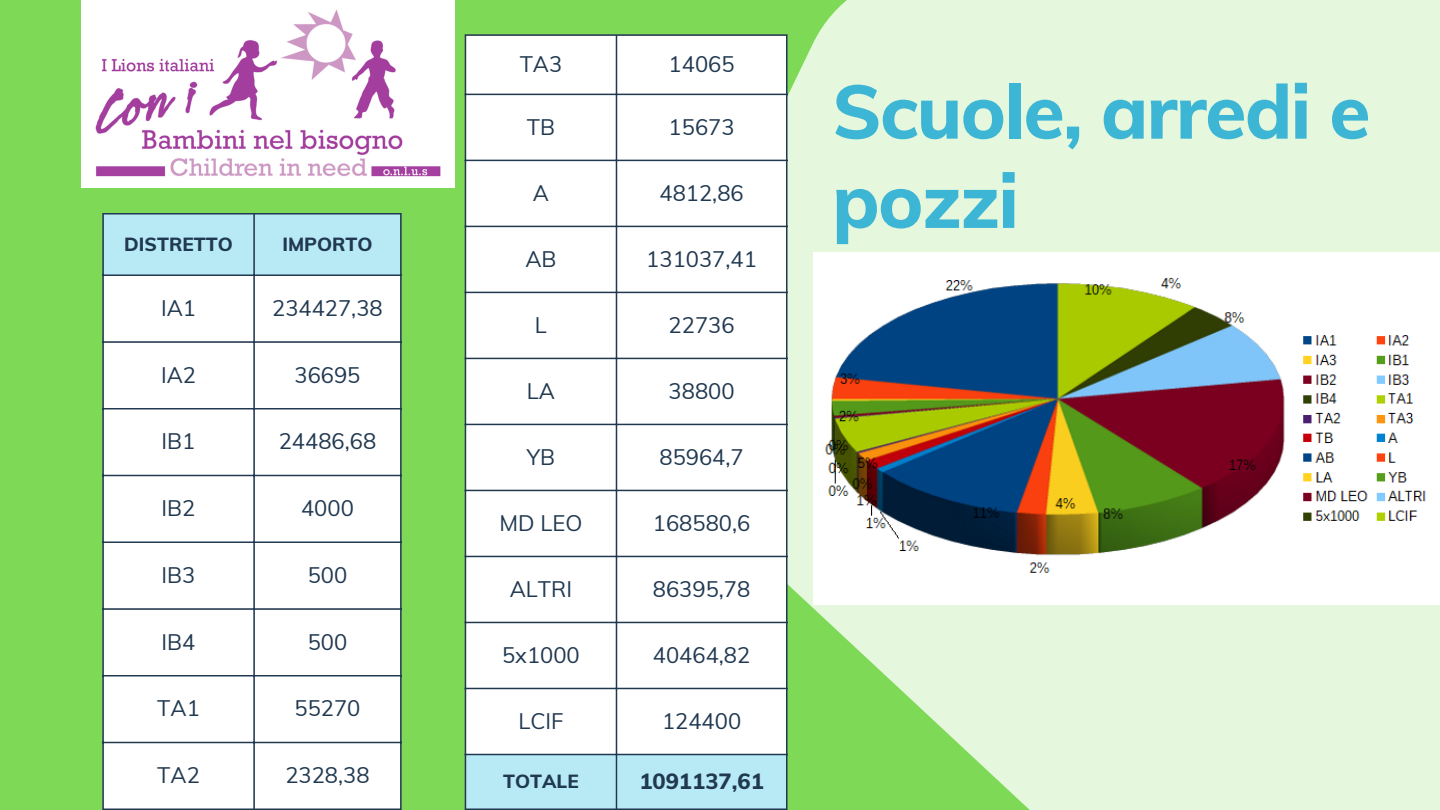
<style>
.page{position:relative;width:1440px;height:810px;background:#7ed957}
.page>*{position:absolute;margin:0;border:0;box-sizing:border-box;transform-origin:0 0}
.t1{font:800 75px/89.2px "Muli";letter-spacing:-.02em;color:#3db6d6}
.t2{font:22px "Muli";color:#203850}
.t3{font:800 22px "Muli";color:#203850}
.t4{font:800 19px "Muli";color:#203850}
</style>
<div class="page">
<svg style="left:788px;top:0;width:652px;height:810px;background:#dbf4d0"></svg>
<img style="left:81px;top:0;width:373px;height:188px">
<img style="left:813px;top:253px;width:627px;height:351px">
<div style="left:104px;top:215px;width:296px;height:60px;background:#b8eaf6"></div>
<div style="left:104px;top:276px;width:296px;height:533px;background:#fff"></div>
<hr style="left:102px;top:215px;width:2px;height:594px;background:#203850">
<hr style="left:253px;top:215px;width:2px;height:594px;background:#203850">
<hr style="left:400px;top:215px;width:2px;height:594px;background:#203850">
<hr style="left:102px;top:213px;width:300px;height:2px;background:#203850">
<hr style="left:102px;top:275px;width:300px;height:1px;background:#203850">
<hr style="left:102px;top:341px;width:300px;height:2px;background:#203850">
<hr style="left:102px;top:408px;width:300px;height:2px;background:#203850">
<hr style="left:102px;top:475px;width:300px;height:1px;background:#203850">
<hr style="left:102px;top:542px;width:300px;height:1px;background:#203850">
<hr style="left:102px;top:608px;width:300px;height:2px;background:#203850">
<hr style="left:102px;top:675px;width:300px;height:2px;background:#203850">
<hr style="left:102px;top:742px;width:300px;height:1px;background:#203850">
<hr style="left:102px;top:809px;width:300px;height:1px;background:#203850">
<div style="left:466px;top:36px;width:320px;height:718px;background:#fff"></div>
<div style="left:466px;top:755px;width:320px;height:54px;background:#b8eaf6"></div>
<hr style="left:465px;top:36px;width:1px;height:773px;background:#203850">
<hr style="left:616px;top:36px;width:1px;height:773px;background:#203850">
<hr style="left:786px;top:36px;width:2px;height:773px;background:#203850">
<hr style="left:465px;top:34px;width:323px;height:2px;background:#203850">
<hr style="left:465px;top:94px;width:323px;height:1px;background:#203850">
<hr style="left:465px;top:160px;width:323px;height:1px;background:#203850">
<hr style="left:465px;top:226px;width:323px;height:1px;background:#203850">
<hr style="left:465px;top:292px;width:323px;height:1px;background:#203850">
<hr style="left:465px;top:358px;width:323px;height:1px;background:#203850">
<hr style="left:465px;top:424px;width:323px;height:1px;background:#203850">
<hr style="left:465px;top:490px;width:323px;height:1px;background:#203850">
<hr style="left:465px;top:556px;width:323px;height:1px;background:#203850">
<hr style="left:465px;top:622px;width:323px;height:1px;background:#203850">
<hr style="left:465px;top:688px;width:323px;height:1px;background:#203850">
<hr style="left:465px;top:754px;width:323px;height:1px;background:#203850">
<hr style="left:465px;top:809px;width:323px;height:1px;background:#203850">
<p class="t4" style="left:124px;top:232px;width:110px">DISTRETTO</p>
<p class="t4" style="left:282px;top:232px;width:92px">IMPORTO</p>
<p class="t2" style="left:161px;top:294px;width:37px">IA1</p>
<p class="t2" style="left:272px;top:294px;width:112px">234427,38</p>
<p class="t2" style="left:161px;top:360px;width:37px">IA2</p>
<p class="t2" style="left:294px;top:360px;width:67px">36695</p>
<p class="t2" style="left:162px;top:427px;width:35px">IB1</p>
<p class="t2" style="left:279px;top:427px;width:99px">24486,68</p>
<p class="t2" style="left:162px;top:494px;width:35px">IB2</p>
<p class="t2" style="left:301px;top:494px;width:54px">4000</p>
<p class="t2" style="left:162px;top:561px;width:35px">IB3</p>
<p class="t2" style="left:308px;top:561px;width:41px">500</p>
<p class="t2" style="left:162px;top:627px;width:35px">IB4</p>
<p class="t2" style="left:308px;top:627px;width:41px">500</p>
<p class="t2" style="left:157px;top:694px;width:44px">TA1</p>
<p class="t2" style="left:294px;top:694px;width:67px">55270</p>
<p class="t2" style="left:157px;top:761px;width:44px">TA2</p>
<p class="t2" style="left:285px;top:761px;width:86px">2328,38</p>
<p class="t2" style="left:520px;top:50px;width:44px">TA3</p>
<p class="t2" style="left:669px;top:50px;width:67px">14065</p>
<p class="t2" style="left:527px;top:113px;width:30px">TB</p>
<p class="t2" style="left:669px;top:113px;width:67px">15673</p>
<p class="t2" style="left:533px;top:179px;width:18px">A</p>
<p class="t2" style="left:659px;top:179px;width:86px">4812,86</p>
<p class="t2" style="left:525px;top:245px;width:33px">AB</p>
<p class="t2" style="left:646px;top:245px;width:112px">131037,41</p>
<p class="t2" style="left:535px;top:311px;width:13px">L</p>
<p class="t2" style="left:669px;top:311px;width:67px">22736</p>
<p class="t2" style="left:527px;top:377px;width:30px">LA</p>
<p class="t2" style="left:669px;top:377px;width:67px">38800</p>
<p class="t2" style="left:527px;top:443px;width:30px">YB</p>
<p class="t2" style="left:659px;top:443px;width:86px">85964,7</p>
<p class="t2" style="left:500px;top:509px;width:84px">MD LEO</p>
<p class="t2" style="left:653px;top:509px;width:99px">168580,6</p>
<p class="t2" style="left:510px;top:575px;width:64px">ALTRI</p>
<p class="t2" style="left:653px;top:575px;width:99px">86395,78</p>
<p class="t2" style="left:502px;top:641px;width:79px">5x1000</p>
<p class="t2" style="left:653px;top:641px;width:99px">40464,82</p>
<p class="t2" style="left:518px;top:707px;width:47px">LCIF</p>
<p class="t2" style="left:662px;top:707px;width:81px">124400</p>
<p class="t4" style="left:503px;top:769px;width:77px">TOTALE</p>
<p class="t3" style="left:639px;top:767px;width:126px">1091137,61</p>
<h1 class="t1" style="left:832px;top:66px;width:540px">Scuole, arredi e pozzi</h1>
</div>
